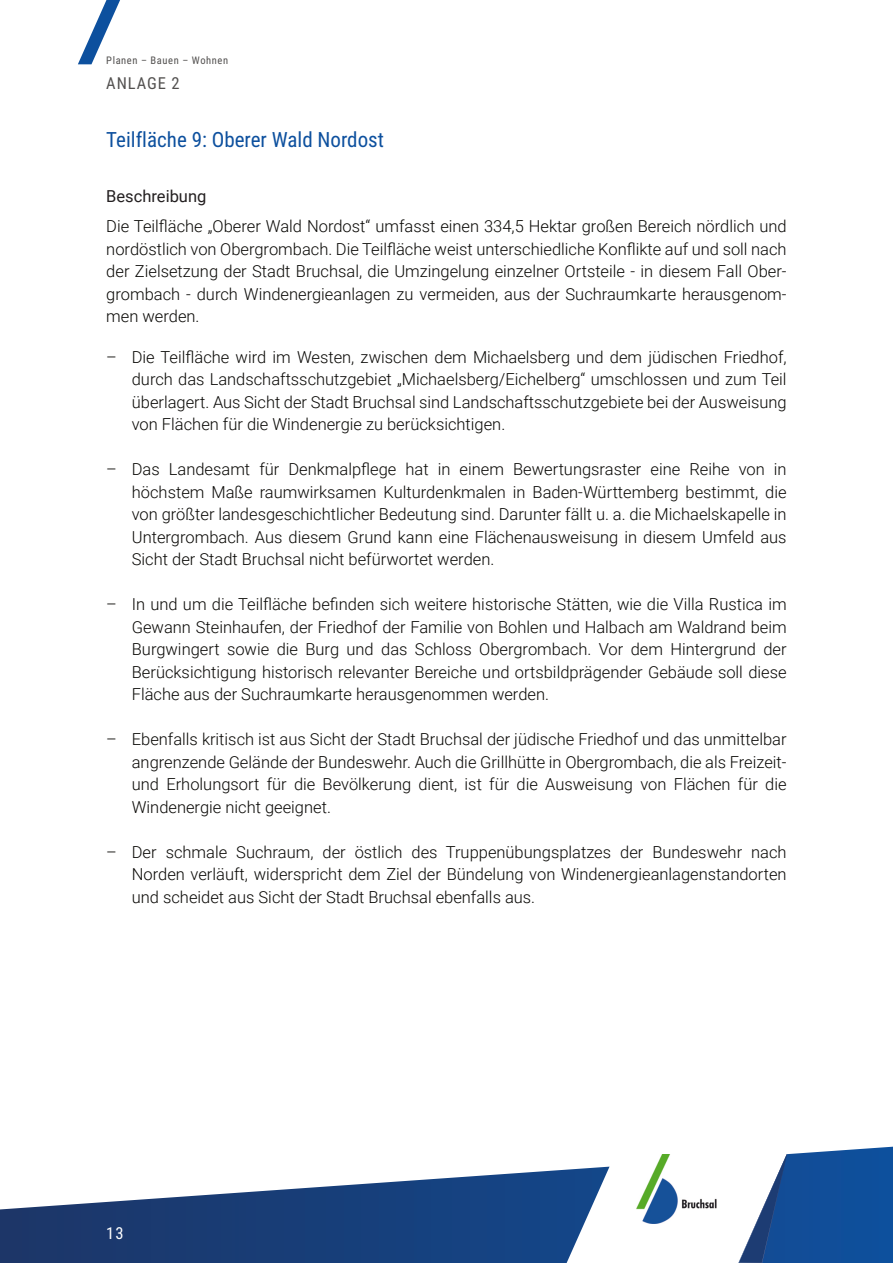
<style>
.page{position:relative;width:893px;height:1263px;background:#fff}
.page>*{position:absolute;margin:0;border:0;box-sizing:border-box;transform-origin:0 0}
.t1{font:21px "Roboto Condensed";color:#0d509e}
.t2{font:300 16.5px/22.5px "Roboto";color:#080704;text-align:justify}
.t3{font:16.5px "Roboto";color:#231f20}
.t4{font:16.5px "Roboto Condensed";letter-spacing:.055em;color:#52504f}
.t5{font:16.5px "Roboto Condensed";color:#fff}
.t6{font:10.5px "Roboto Condensed";letter-spacing:.055em;color:#52504f}
</style>
<div class="page">
<svg style="left:0;top:1147px;width:893px;height:116px"></svg>
<svg style="left:738px;top:1154px;width:49px;height:109px"></svg>
<svg style="left:78px;top:0;width:42px;height:64px"></svg>
<p class="t6" style="left:106px;top:56px;width:123px">Planen – Bauen – Wohnen</p>
<p class="t4" style="left:106px;top:77px;width:75px">ANLAGE 2</p>
<p class="t1" style="left:106px;top:132px;width:279px">Teilfläche 9: Oberer Wald Nordost</p>
<p class="t3" style="left:106px;top:190px;width:102px">Beschreibung</p>
<p class="t2" style="left:106px;top:217px;width:682px">Die Teilfläche „Oberer Wald Nordost“ umfasst einen 334,5 Hektar großen Bereich nördlich und nordöstlich von Obergrombach. Die Teilfläche weist unterschiedliche Konflikte auf und soll nach der Zielsetzung der Stadt Bruchsal, die Umzingelung einzelner Ortsteile - in diesem Fall Ober&shy;grombach - durch Windenergieanlagen zu vermeiden, aus der Suchraumkarte herausgenom&shy;men werden.</p>
<p class="t2" style="left:132px;top:347px;width:656px;text-indent:-26px">– Die Teilfläche wird im Westen, zwischen dem Michaelsberg und dem jüdischen Friedhof, durch das Landschaftsschutzgebiet „Michaelsberg/Eichelberg“ umschlossen und zum Teil überlagert. Aus Sicht der Stadt Bruchsal sind Landschaftsschutzgebiete bei der Ausweisung von Flächen für die Windenergie zu berücksichtigen.</p>
<p class="t2" style="left:132px;top:460px;width:656px;text-indent:-26px">– Das Landesamt für Denkmalpflege hat in einem Bewertungsraster eine Reihe von in höchstem Maße raumwirksamen Kulturdenkmalen in Baden-Württemberg bestimmt, die von größter landesgeschichtlicher Bedeutung sind. Darunter fällt u. a. die Michaelskapelle in Untergrombach. Aus diesem Grund kann eine Flächenausweisung in diesem Umfeld aus Sicht der Stadt Bruchsal nicht befürwortet werden.</p>
<p class="t2" style="left:132px;top:595px;width:656px;text-indent:-26px">– In und um die Teilfläche befinden sich weitere historische Stätten, wie die Villa Rustica im Gewann Steinhaufen, der Friedhof der Familie von Bohlen und Halbach am Waldrand beim Burgwingert sowie die Burg und das Schloss Obergrombach. Vor dem Hintergrund der Berücksichtigung historisch relevanter Bereiche und ortsbildprägender Gebäude soll diese Fläche aus der Suchraumkarte herausgenommen werden.</p>
<p class="t2" style="left:132px;top:730px;width:656px;text-indent:-26px">– Ebenfalls kritisch ist aus Sicht der Stadt Bruchsal der jüdische Friedhof und das unmittelbar angrenzende Gelände der Bundeswehr. Auch die Grillhütte in Obergrombach, die als Freizeit&shy;und Erholungsort für die Bevölkerung dient, ist für die Ausweisung von Flächen für die Windenergie nicht geeignet.</p>
<p class="t2" style="left:132px;top:842px;width:656px;text-indent:-26px">– Der schmale Suchraum, der östlich des Truppenübungsplatzes der Bundeswehr nach Norden verläuft, widerspricht dem Ziel der Bündelung von Windenergieanlagenstandorten und scheidet aus Sicht der Stadt Bruchsal ebenfalls aus.</p>
<p class="t5" style="left:106px;top:1227px;width:19px">13</p>
</div>
